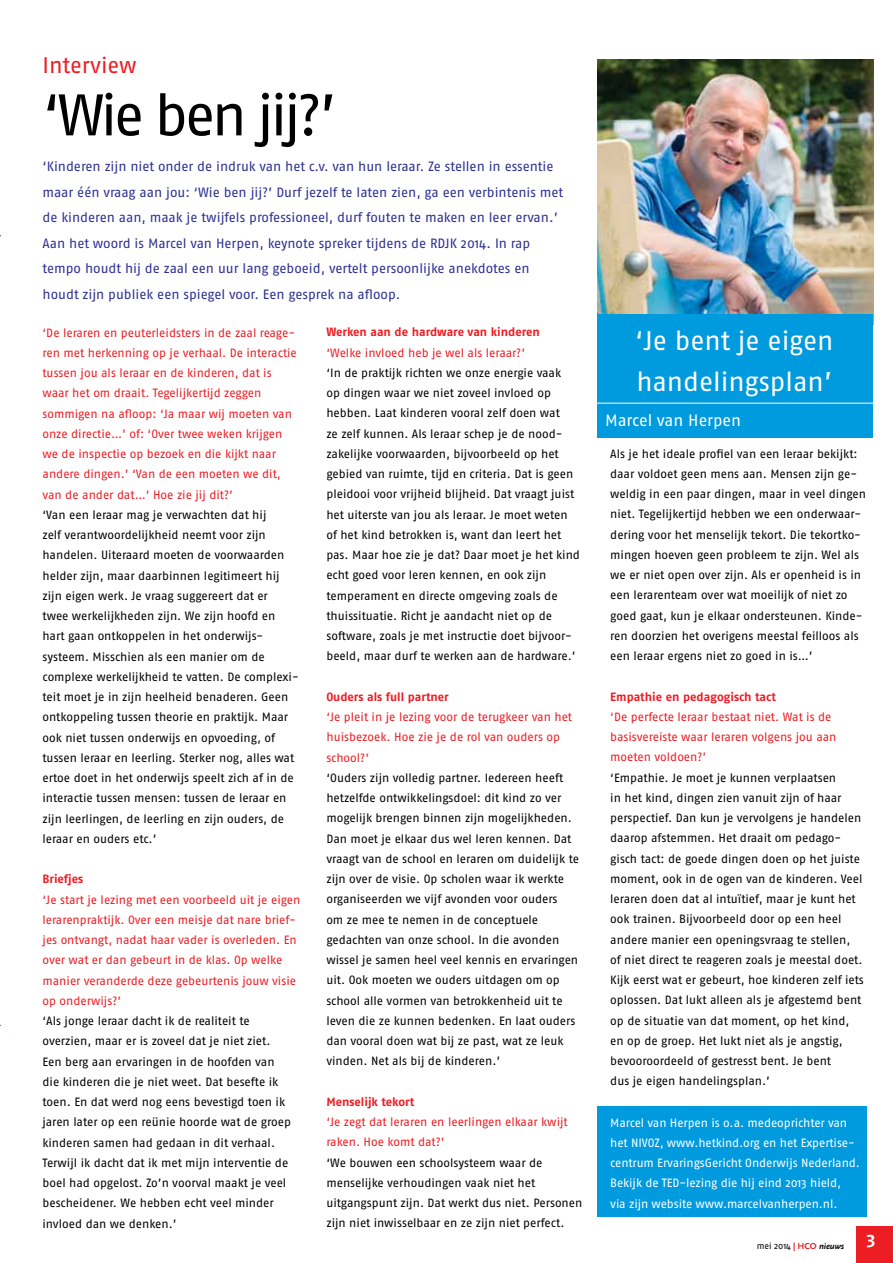
<style>
.page{position:relative;width:893px;height:1263px;background:#fff}
.page>*{position:absolute;margin:0;border:0;box-sizing:border-box;transform-origin:0 0}
.t1{font:58.5px "Fago No";letter-spacing:-.06em;color:#000}
.t2{font:27px/40.5px "Fago No";color:#fff}
.t3{font:22.5px "Fago No";letter-spacing:-.005em;color:#ed1d24}
.t4{font:700 18px "Fago No";color:#fff}
.t5{font:16.5px "Fago No";letter-spacing:-.005em;color:#fff}
.t6{font:13.5px/25.5px "Fago No";letter-spacing:-.005em;color:#2e3092}
.t7{font:12px/20.2px "Fago No";letter-spacing:-.005em;color:#000}
.t8{font:12px/20.2px "Fago No";letter-spacing:-.005em;color:#ed1d24}
.t9{font:12px/20.2px "Fago No";letter-spacing:-.005em;color:#fff}
.t10{font:700 12px "Fago No";color:#ed1d24}
.t11{font:9px "Fago No";letter-spacing:-.01em;color:#000}
.s1{font-family:"Scala Sans";font-weight:700;color:#ed1d24}
.s2{font-family:"Scala Sans";font-weight:700;font-style:italic}
</style>
<div class="page">
<hr style="left:0;top:242px;width:1px;height:777px;background:#0072bc">
<div style="left:597px;top:1106px;width:270px;height:111px;background:#009ade"></div>
<div style="left:857px;top:1227px;width:36px;height:36px;background:#ed1d24"></div>
<img style="left:597px;top:60px;width:276px;height:255px">
<div style="left:597px;top:315px;width:276px;height:123px;background:#009ade"></div>
<hr style="left:574px;top:403px;width:312px;height:1px;background:#fff">
<h3 class="t3" style="left:43px;top:53px;width:96px">Interview</h3>
<h1 class="t1" style="left:43px;top:82px;width:296px">‘Wie ben jij?’</h1>
<p class="t6" style="left:43px;top:154px;width:522px">‘Kinderen zijn niet onder de indruk van het c.v. van hun leraar. Ze stellen in essentie maar één vraag aan jou: ‘Wie ben jij?’ Durf jezelf te laten zien, ga een verbintenis met de kinderen aan, maak je twijfels professioneel, durf fouten te maken en leer ervan.’ Aan het woord is Marcel van Herpen, keynote spreker tijdens de RDJK 2014. In rap tempo houdt hij de zaal een uur lang geboeid, vertelt persoonlijke anekdotes en houdt zijn publiek een spiegel voor. Een gesprek na afloop.</p>
<p class="t8" style="left:43px;top:322px;width:256px">‘De leraren en peuterleidsters in de zaal reage&shy;ren met herkenning op je verhaal. De interactie tussen jou als leraar en de kinderen, dat is waar het om draait. Tegelijkertijd zeggen sommigen na afloop: ‘Ja maar wij moeten van onze directie…’ of: ‘Over twee weken krijgen we de inspectie op bezoek en die kijkt naar andere dingen.’ ‘Van de een moeten we dit, van de ander dat…’ Hoe zie jij dit?’</p>
<p class="t7" style="left:43px;top:504px;width:258px">‘Van een leraar mag je verwachten dat hij<br>zelf verantwoordelijkheid neemt voor zijn handelen. Uiteraard moeten de voorwaarden helder zijn, maar daarbinnen legitimeert hij zijn eigen werk. Je vraag suggereert dat er<br>twee werkelijkheden zijn. We zijn hoofd en hart gaan ontkoppelen in het onderwijs&shy;systeem. Misschien als een manier om de complexe werkelijkheid te vatten. De complexi&shy;teit moet je in zijn heelheid benaderen. Geen ontkoppeling tussen theorie en praktijk. Maar ook niet tussen onderwijs en opvoeding, of tussen leraar en leerling. Sterker nog, alles wat ertoe doet in het onderwijs speelt zich af in de interactie tussen mensen: tussen de leraar en zijn leerlingen, de leerling en zijn ouders, de leraar en ouders etc.’</p>
<p class="t10" style="left:43px;top:872px;width:42px">Briefjes</p>
<p class="t8" style="left:43px;top:889px;width:259px">‘Je start je lezing met een voorbeeld uit je eigen lerarenpraktijk. Over een meisje dat nare brief&shy;jes ontvangt, nadat haar vader is overleden. En over wat er dan gebeurt in de klas. Op welke manier veranderde deze gebeurtenis jouw visie op onderwijs?’</p>
<p class="t7" style="left:43px;top:1011px;width:250px">‘Als jonge leraar dacht ik de realiteit te overzien, maar er is zoveel dat je niet ziet.<br>Een berg aan ervaringen in de hoofden van die kinderen die je niet weet. Dat besefte ik toen. En dat werd nog eens bevestigd toen ik jaren later op een reünie hoorde wat de groep kinderen samen had gedaan in dit verhaal.<br>Terwijl ik dacht dat ik met mijn interventie de boel had opgelost. Zo’n voorval maakt je veel bescheidener. We hebben echt veel minder invloed dan we denken.’</p>
<p class="t10" style="left:326px;top:325px;width:215px">Werken aan de hardware van kinderen</p>
<p class="t8" style="left:326px;top:342px;width:200px">‘Welke invloed heb je wel als leraar?’</p>
<p class="t7" style="left:326px;top:362px;width:255px">‘In de praktijk richten we onze energie vaak<br>op dingen waar we niet zoveel invloed op hebben. Laat kinderen vooral zelf doen wat<br>ze zelf kunnen. Als leraar schep je de nood&shy;zakelijke voorwaarden, bijvoorbeeld op het gebied van ruimte, tijd en criteria. Dat is geen pleidooi voor vrijheid blijheid. Dat vraagt juist het uiterste van jou als leraar. Je moet weten of het kind betrokken is, want dan leert het pas. Maar hoe zie je dat? Daar moet je het kind echt goed voor leren kennen, en ook zijn temperament en directe omgeving zoals de thuissituatie. Richt je aandacht niet op de software, zoals je met instructie doet bijvoor&shy;beeld, maar durf te werken aan de hardware.’</p>
<p class="t10" style="left:326px;top:690px;width:124px">Ouders als full partner</p>
<p class="t8" style="left:326px;top:707px;width:247px">‘Je pleit in je lezing voor de terugkeer van het huisbezoek. Hoe zie je de rol van ouders op school?’</p>
<p class="t7" style="left:326px;top:767px;width:254px">‘Ouders zijn volledig partner. Iedereen heeft hetzelfde ontwikkelingsdoel: dit kind zo ver mogelijk brengen binnen zijn mogelijkheden.<br>Dan moet je elkaar dus wel leren kennen. Dat vraagt van de school en leraren om duidelijk te zijn over de visie. Op scholen waar ik werkte organiseerden we vijf avonden voor ouders<br>om ze mee te nemen in de conceptuele gedachten van onze school. In die avonden wissel je samen heel veel kennis en ervaringen uit. Ook moeten we ouders uitdagen om op school alle vormen van betrokkenheid uit te leven die ze kunnen bedenken. En laat ouders dan vooral doen wat bij ze past, wat ze leuk vinden. Net als bij de kinderen.’</p>
<p class="t10" style="left:326px;top:1094px;width:89px">Menselijk tekort</p>
<p class="t8" style="left:326px;top:1112px;width:243px">‘Je zegt dat leraren en leerlingen elkaar kwijt raken. Hoe komt dat?’</p>
<p class="t7" style="left:326px;top:1152px;width:257px">‘We bouwen een schoolsysteem waar de menselijke verhoudingen vaak niet het uitgangspunt zijn. Dat werkt dus niet. Personen zijn niet inwisselbaar en ze zijn niet perfect.</p>
<h2 class="t2" style="left:635px;top:320px;width:200px">‘Je bent je eigen handelingsplan’</h2>
<h3 class="t5" style="left:605px;top:411px;width:138px">Marcel van Herpen</h3>
<p class="t7" style="left:610px;top:443px;width:257px">Als je het ideale profiel van een leraar bekijkt: daar voldoet geen mens aan. Mensen zijn ge&shy;weldig in een paar dingen, maar in veel dingen niet. Tegelijkertijd hebben we een onderwaar&shy;dering voor het menselijk tekort. Die tekortko&shy;mingen hoeven geen probleem te zijn. Wel als we er niet open over zijn. Als er openheid is in een lerarenteam over wat moeilijk of niet zo goed gaat, kun je elkaar ondersteunen. Kinde&shy;ren doorzien het overigens meestal feilloos als een leraar ergens niet zo goed in is…’</p>
<p class="t10" style="left:610px;top:689px;width:167px">Empathie en pedagogisch tact</p>
<p class="t8" style="left:610px;top:706px;width:228px">‘De perfecte leraar bestaat niet. Wat is de basisvereiste waar leraren volgens jou aan moeten voldoen?’</p>
<p class="t7" style="left:610px;top:767px;width:255px">‘Empathie. Je moet je kunnen verplaatsen<br>in het kind, dingen zien vanuit zijn of haar perspectief. Dan kun je vervolgens je handelen daarop afstemmen. Het draait om pedago&shy;gisch tact: de goede dingen doen op het juiste moment, ook in de ogen van de kinderen. Veel leraren doen dat al intuïtief, maar je kunt het ook trainen. Bijvoorbeeld door op een heel andere manier een openingsvraag te stellen,<br>of niet direct te reageren zoals je meestal doet.<br>Kijk eerst wat er gebeurt, hoe kinderen zelf iets oplossen. Dat lukt alleen als je afgestemd bent op de situatie van dat moment, op het kind, en op de groep. Het lukt niet als je angstig, bevooroordeeld of gestresst bent. Je bent<br>dus je eigen handelingsplan.’</p>
<p class="t9" style="left:610px;top:1112px;width:251px">Marcel van Herpen is o.a. medeoprichter van het NIVOZ, www.hetkind.org en het Expertise&shy;centrum ErvaringsGericht Onderwijs Nederland.<br>Bekijk de TED-lezing die hij eind 2013 hield,<br>via zijn website www.marcelvanherpen.nl.</p>
<p class="t11" style="left:757px;top:1240px;width:89px">mei 2014 <span class="s1">| HCO</span> <span class="s2">nieuws</span></p>
<h3 class="t4" style="left:867px;top:1228px;width:10px">3</h3>
</div>
